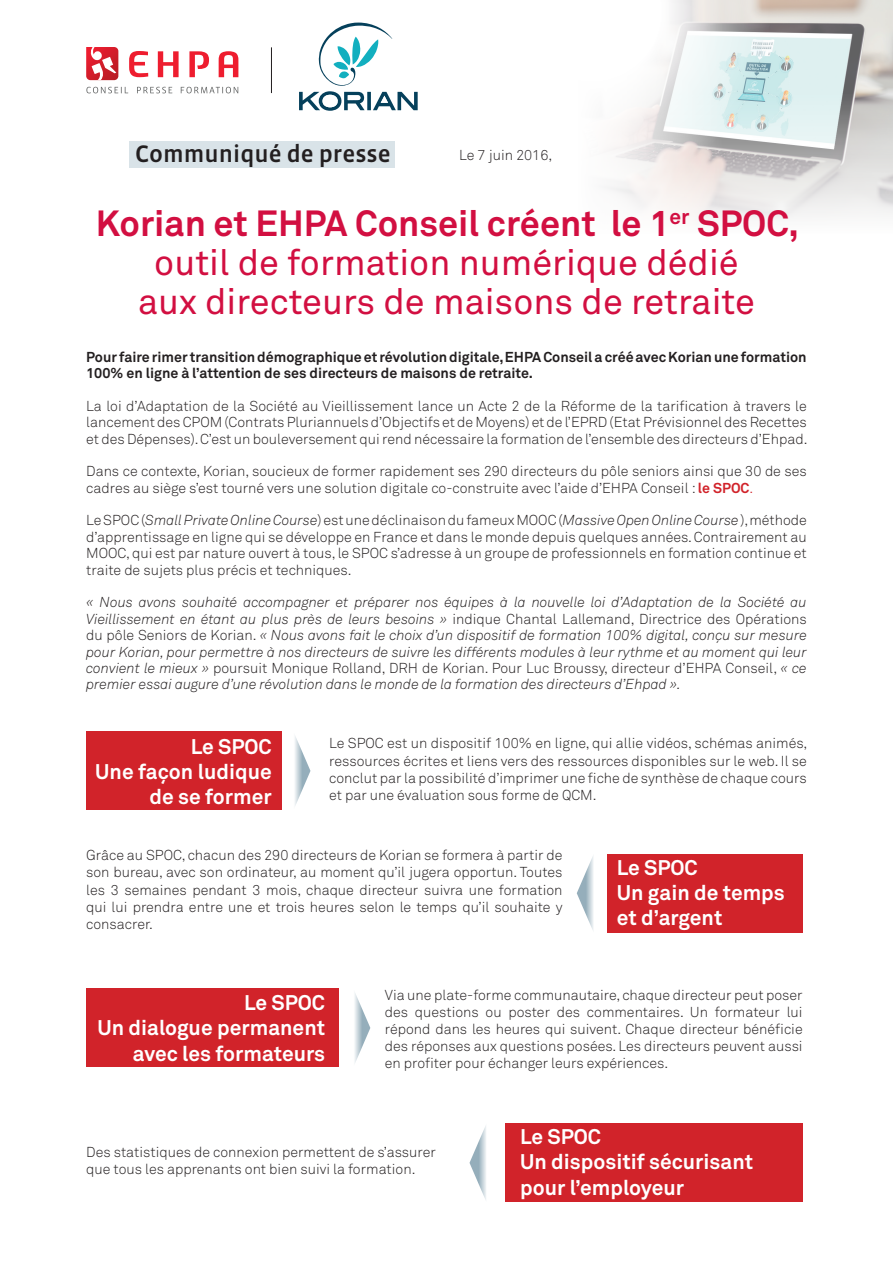
<style>
.page{position:relative;width:893px;height:1263px;background:#fff}
.page>*{position:absolute;margin:0;border:0;box-sizing:border-box;transform-origin:0 0}
.t1{font:700 36px/39px "Akkurat Pro";color:#d20f41;text-align:center}
.t2{font:36px "Akkurat Pro";color:#d20f41}
.Heading_1{font:500 24.45px "Vista Sans OT";color:#231f20}
.t3{font:700 21px "Akkurat Pro";color:#fff}
.t4{font:14.25px/17.1px "Akkurat Light Pro";color:#231f20;text-align:justify}
.t5{font:italic 14.25px/16.4px "Akkurat Light Pro";color:#231f20;text-align:justify}
.t6{font:700 14.25px/16.4px "Akkurat Pro";color:#231f20}
.s1{font-weight:400}
.s2{font-family:"Akkurat Pro";font-weight:700;color:#d1232a}
.s3{color:#d1232a}
.s4{font-style:italic}
.s5{font-style:normal}
</style>
<div class="page">
<div style="left:607px;top:854px;width:196px;height:79px;background:#d1232a"></div>
<img style="left:841px;top:0;width:52px;height:214px">
<svg style="left:353px;top:0;width:488px;height:219px"></svg>
<div style="left:471px;top:0;width:251px;height:372px;background:#fff"></div>
<div style="left:86px;top:731px;width:196px;height:79px;background:#d1232a"></div>
<svg style="left:158px;top:51px;width:21px;height:26px"></svg>
<svg style="left:129px;top:51px;width:19px;height:26px"></svg>
<svg style="left:219px;top:51px;width:19px;height:26px"></svg>
<svg style="left:189px;top:51px;width:20px;height:26px"></svg>
<svg style="left:86px;top:47px;width:32px;height:33px"></svg>
<svg style="left:86px;top:87px;width:42px;height:6px"></svg>
<svg style="left:181px;top:87px;width:57px;height:6px"></svg>
<svg style="left:137px;top:87px;width:35px;height:6px"></svg>
<svg style="left:299px;top:23px;width:119px;height:88px"></svg>
<hr style="left:271px;top:47px;width:1px;height:46px;background:#231f20">
<div style="left:86px;top:988px;width:253px;height:79px;background:#d1232a"></div>
<div style="left:505px;top:1123px;width:298px;height:79px;background:#d1232a"></div>
<svg style="left:295px;top:736px;width:15px;height:70px"></svg>
<svg style="left:577px;top:857px;width:16px;height:73px"></svg>
<svg style="left:355px;top:993px;width:15px;height:69px"></svg>
<svg style="left:469px;top:1126px;width:17px;height:74px"></svg>
<div style="left:129px;top:141px;width:265px;height:27px;background:#d9e3e8"></div>
<p class="Heading_1" style="left:135px;top:141px;width:257px">Communiqué de presse</p>
<p class="t4" style="left:459px;top:147px;width:95px">Le 7 juin 2016,</p>
<p class="t1" style="left:96px;top:205px;width:705px">Korian et EHPA Conseil créent le 1<sup>er</sup> SPOC, <span class="s1">outil de formation numérique dédié</span></p>
<p class="t2" style="left:138px;top:281px;width:618px">aux directeurs de maisons de retraite</p>
<p class="t6" style="left:86px;top:349px;width:722px">Pour faire rimer transition démographique et révolution digitale, EHPA Conseil a créé avec Korian une formation<br>100% en ligne à l’attention de ses directeurs de maisons de retraite.</p>
<p class="t4" style="left:86px;top:398px;width:723px;line-height:16.4px">La loi d’Adaptation de la Société au Vieillissement lance un Acte 2 de la Réforme de la tarification à travers le lancement des CPOM (Contrats Pluriannuels d’Objectifs et de Moyens) et de l’EPRD (Etat Prévisionnel des Recettes et des Dépenses). C’est un bouleversement qui rend nécessaire la formation de l’ensemble des directeurs d’Ehpad.</p>
<p class="t4" style="left:86px;top:463px;width:722px;line-height:16.4px">Dans ce contexte, Korian, soucieux de former rapidement ses 290 directeurs du pôle seniors ainsi que 30 de ses cadres au siège s’est tourné vers une solution digitale co-construite avec l’aide d’EHPA Conseil : <span class="s2">le SPOC</span><span class="s3">.</span></p>
<p class="t4" style="left:86px;top:513px;width:722px;line-height:16.4px">Le SPOC (<span class="s4">Small Private Online Course</span>) est une déclinaison du fameux MOOC (<span class="s4">Massive Open Online Course</span> ), méthode d’apprentissage en ligne qui se développe en France et dans le monde depuis quelques années. Contrairement au MOOC, qui est par nature ouvert à tous, le SPOC s’adresse à un groupe de professionnels en formation continue et traite de sujets plus précis et techniques.</p>
<p class="t5" style="left:86px;top:594px;width:722px">« Nous avons souhaité accompagner et préparer nos équipes à la nouvelle loi d’Adaptation de la Société au Vieillissement en étant au plus près de leurs besoins » <span class="s5">indique Chantal Lallemand, Directrice des Opérations du pôle Seniors de Korian.</span> « Nous avons fait le choix d’un dispositif de formation 100% digital, conçu sur mesure pour Korian, pour permettre à nos directeurs de suivre les différents modules à leur rythme et au moment qui leur convient le mieux » <span class="s5">poursuit Monique Rolland, DRH de Korian. Pour Luc Broussy, directeur d’EHPA Conseil,</span> « ce premier essai augure d’une révolution dans le monde de la formation des directeurs d’Ehpad ».</p>
<p class="t3" style="left:191px;top:733px;width:82px">Le SPOC</p>
<p class="t3" style="left:95px;top:758px;width:178px">Une façon ludique</p>
<p class="t3" style="left:149px;top:784px;width:124px">de se former</p>
<p class="t4" style="left:329px;top:735px;width:480px">Le SPOC est un dispositif 100% en ligne, qui allie vidéos, schémas animés, ressources écrites et liens vers des ressources disponibles sur le web. Il se conclut par la possibilité d’imprimer une fiche de synthèse de chaque cours et par une évaluation sous forme de QCM.</p>
<p class="t4" style="left:86px;top:847px;width:478px">Grâce au SPOC, chacun des 290 directeurs de Korian se formera à partir de son bureau, avec son ordinateur, au moment qu’il jugera opportun. Toutes les 3 semaines pendant 3 mois, chaque directeur suivra une formation qui lui prendra entre une et trois heures selon le temps qu’il souhaite y consacrer.</p>
<p class="t3" style="left:617px;top:854px;width:82px">Le SPOC</p>
<p class="t3" style="left:617px;top:879px;width:170px">Un gain de temps</p>
<p class="t3" style="left:617px;top:904px;width:107px">et d’argent</p>
<p class="t3" style="left:244px;top:990px;width:82px">Le SPOC</p>
<p class="t3" style="left:97px;top:1015px;width:229px">Un dialogue permanent</p>
<p class="t3" style="left:133px;top:1040px;width:194px">avec les formateurs</p>
<p class="t4" style="left:385px;top:986px;width:419px">Via une plate-forme communautaire, chaque directeur peut poser des questions ou poster des commentaires. Un formateur lui répond dans les heures qui suivent. Chaque directeur bénéficie des réponses aux questions posées. Les directeurs peuvent aussi en profiter pour échanger leurs expériences.</p>
<p class="t4" style="left:86px;top:1143px;width:351px">Des statistiques de connexion permettent de s’assurer que tous les apprenants ont bien suivi la formation.</p>
<p class="t3" style="left:520px;top:1124px;width:82px">Le SPOC</p>
<p class="t3" style="left:520px;top:1149px;width:235px">Un dispositif sécurisant</p>
<p class="t3" style="left:520px;top:1174px;width:166px">pour l’employeur</p>
</div>
